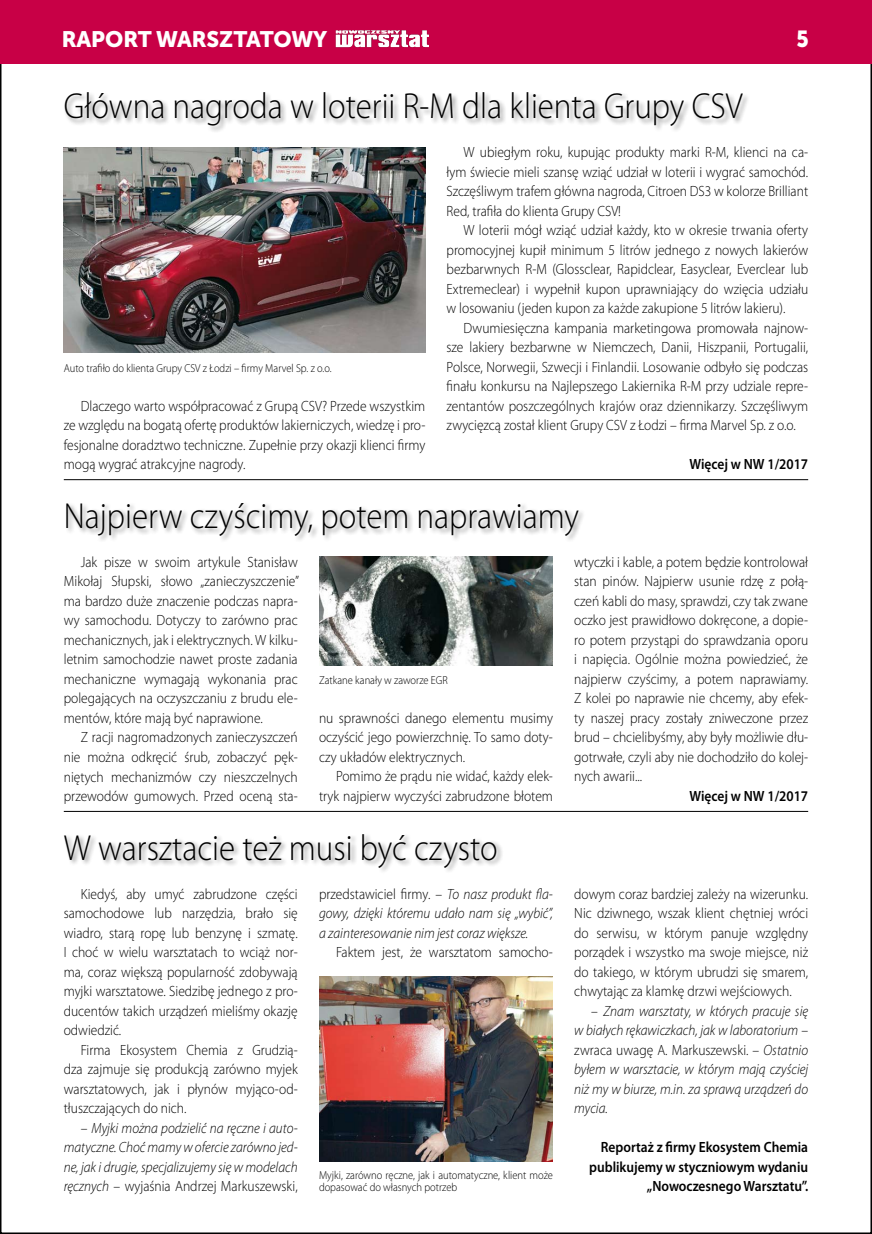
<style>
.page{position:relative;width:872px;height:1234px;background:#fff}
.page>*{position:absolute;margin:0;border:0;box-sizing:border-box;transform-origin:0 0}
.t1{font:300 36.3px "Myriad Pro";color:#000;scale:.91 1}
.t2{font:23.1px "Museo Sans Cyrl 900";color:#fff;scale:.91 1}
.t3{font:22.35px "Museo Sans Cyrl 900";letter-spacing:-.005em;color:#fff}
.t4{font:300 14.85px/19.5px "Myriad Pro";color:#000;text-align:justify;scale:.91 1}
.t5{font:italic 300 14.85px/19.5px "Myriad Pro";color:#000;text-align:justify;scale:.91 1}
.t6{font:600 14.85px/19.5px "Myriad Pro";color:#000;text-align:right;scale:.91 1}
.t7{font:300 11.55px/12px "Myriad Pro";color:#000;scale:.91 1}
.s1{font-style:normal}
</style>
<div class="page">
<div style="left:0;top:0;width:872px;height:64px;background:#c80046"></div>
<img style="left:335px;top:30px;width:94px;height:18px">
<div style="left:64px;top:91px;width:728px;height:56px;background:#000;opacity:.45"></div>
<div style="left:65px;top:501px;width:566px;height:56px;background:#000;opacity:.45"></div>
<div style="left:63px;top:832px;width:484px;height:56px;background:#000;opacity:.45"></div>
<img style="left:64px;top:147px;width:361px;height:206px">
<img style="left:319px;top:556px;width:234px;height:109px">
<img style="left:319px;top:976px;width:234px;height:184px">
<hr style="left:64px;top:810px;width:744px;height:1px;background:#000">
<hr style="left:64px;top:479px;width:744px;height:1px;background:#000">
<h3 class="t3" style="left:62px;top:26px;width:267px">RAPORT WARSZTATOWY</h3>
<h2 class="t2" style="left:796px;top:26px;width:15px">5</h2>
<h1 class="t1" style="left:64px;top:86px;width:747px">Główna nagroda w loterii R-M dla klienta Grupy CSV</h1>
<p class="t7" style="left:64px;top:362px;width:296px">Auto trafiło do klienta Grupy CSV z Łodzi – firmy Marvel Sp. z o.o.</p>
<p class="t4" style="left:64px;top:396px;width:399px;text-indent:17px">Dlaczego warto współpracować z Grupą CSV? Przede wszystkim ze względu na bogatą ofertę produktów lakierniczych, wiedzę i pro&shy;fesjonalne doradztwo techniczne. Zupełnie przy okazji klienci firmy mogą wygrać atrakcyjne nagrody.</p>
<p class="t4" style="left:446px;top:143px;width:399px;text-indent:17px">W ubiegłym roku, kupując produkty marki R-M, klienci na ca&shy;łym świecie mieli szansę wziąć udział w loterii i wygrać samochód.<br>Szczęśliwym trafem główna nagroda, Citroen DS3 w kolorze Brilliant Red, trafiła do klienta Grupy CSV!</p>
<p class="t4" style="left:446px;top:221px;width:399px;text-indent:17px">W loterii mógł wziąć udział każdy, kto w okresie trwania oferty promocyjnej kupił minimum 5 litrów jednego z nowych lakierów bezbarwnych R-M (Glossclear, Rapidclear, Easyclear, Everclear lub Extremeclear) i wypełnił kupon uprawniający do wzięcia udziału w losowaniu (jeden kupon za każde zakupione 5 litrów lakieru).</p>
<p class="t4" style="left:446px;top:318px;width:399px;text-indent:17px">Dwumiesięczna kampania marketingowa promowała najnow&shy;sze lakiery bezbarwne w Niemczech, Danii, Hiszpanii, Portugalii, Polsce, Norwegii, Szwecji i Finlandii. Losowanie odbyło się podczas finału konkursu na Najlepszego Lakiernika R-M przy udziale repre&shy;zentantów poszczególnych krajów oraz dziennikarzy. Szczęśliwym zwycięzcą został klient Grupy CSV z Łodzi – firma Marvel Sp. z o.o.</p>
<p class="t6" style="left:689px;top:454px;width:132px">Więcej w NW 1/2017</p>
<h1 class="t1" style="left:64px;top:495px;width:567px">Najpierw czyścimy, potem naprawiamy</h1>
<p class="t4" style="left:64px;top:552px;width:260px;text-indent:17px">Jak pisze w swoim artykule Stanisław Mikołaj Słupski, słowo „zanieczyszczenie” ma bardzo duże znaczenie podczas napra&shy;wy samochodu. Dotyczy to zarówno prac mechanicznych, jak i elektrycznych. W kilku&shy;letnim samochodzie nawet proste zadania mechaniczne wymagają wykonania prac polegających na oczyszczaniu z brudu ele&shy;mentów, które mają być naprawione.</p>
<p class="t4" style="left:64px;top:727px;width:259px;text-indent:17px">Z racji nagromadzonych zanieczyszczeń nie można odkręcić śrub, zobaczyć pęk&shy;niętych mechanizmów czy nieszczelnych przewodów gumowych. Przed oceną sta-</p>
<p class="t7" style="left:319px;top:674px;width:143px">Zatkane kanały w zaworze EGR</p>
<p class="t4" style="left:319px;top:708px;width:258px">nu sprawności danego elementu musimy oczyścić jego powierzchnię. To samo doty&shy;czy układów elektrycznych.</p>
<p class="t4" style="left:319px;top:766px;width:259px;text-align:right">Pomimo że prądu nie widać, każdy elek&shy;tryk najpierw wyczyści zabrudzone błotem</p>
<h1 class="t1" style="left:64px;top:827px;width:478px">W warsztacie też musi być czysto</h1>
<p class="t4" style="left:64px;top:884px;width:259px;text-indent:17px">Kiedyś, aby umyć zabrudzone części samochodowe lub narzędzia, brało się wiadro, starą ropę lub benzynę i szmatę.<br>I choć w wielu warsztatach to wciąż nor&shy;ma, coraz większą popularność zdobywają myjki warsztatowe. Siedzibę jednego z pro&shy;ducentów takich urządzeń mieliśmy okazję odwiedzić.</p>
<p class="t4" style="left:64px;top:1040px;width:258px;text-indent:17px">Firma Ekosystem Chemia z Grudzią&shy;dza zajmuje się produkcją zarówno myjek warsztatowych, jak i płynów myjąco-od&shy;tłuszczających do nich.</p>
<p class="t5" style="left:64px;top:1118px;width:259px;text-indent:17px"><span class="s1">–</span> Myjki można podzielić na ręczne i auto&shy;matyczne. Choć mamy w ofercie zarówno jed&shy;ne, jak i drugie, specjalizujemy się w modelach ręcznych <span class="s1">– wyjaśnia Andrzej Markuszewski,</span></p>
<p class="t5" style="left:319px;top:884px;width:258px"><span class="s1">przedstawiciel firmy. –</span> To nasz produkt fla&shy;gowy, dzięki któremu udało nam się „wybić”, a zainteresowanie nim jest coraz większe.</p>
<p class="t4" style="left:336px;top:942px;width:240px">Faktem jest, że warsztatom samocho-</p>
<p class="t7" style="left:319px;top:1169px;width:258px">Myjki, zarówno ręczne, jak i automatyczne, klient może dopasować do własnych potrzeb</p>
<p class="t4" style="left:574px;top:552px;width:259px">wtyczki i kable, a potem będzie kontrolował stan pinów. Najpierw usunie rdzę z połą&shy;czeń kabli do masy, sprawdzi, czy tak zwane oczko jest prawidłowo dokręcone, a dopie&shy;ro potem przystąpi do sprawdzania oporu i napięcia. Ogólnie można powiedzieć, że najpierw czyścimy, a potem naprawiamy.<br>Z kolei po naprawie nie chcemy, aby efek&shy;ty naszej pracy zostały zniweczone przez brud – chcielibyśmy, aby były możliwie dłu&shy;gotrwałe, czyli aby nie dochodziło do kolej&shy;nych awarii...</p>
<p class="t6" style="left:689px;top:785px;width:132px">Więcej w NW 1/2017</p>
<p class="t4" style="left:574px;top:884px;width:259px">dowym coraz bardziej zależy na wizerunku.<br>Nic dziwnego, wszak klient chętniej wróci do serwisu, w którym panuje względny porządek i wszystko ma swoje miejsce, niż do takiego, w którym ubrudzi się smarem, chwytając za klamkę drzwi wejściowych.</p>
<p class="t5" style="left:574px;top:1001px;width:259px;text-indent:17px"><span class="s1">–</span> Znam warsztaty, w których pracuje się w białych rękawiczkach, jak w laboratorium <span class="s1">– zwraca uwagę A. Markuszewski. –</span> Ostatnio byłem w warsztacie, w którym mają czyściej niż my w biurze, m.in. za sprawą urządzeń do mycia.</p>
<p class="t6" style="left:589px;top:1136px;width:242px">Reportaż z firmy Ekosystem Chemia publikujemy w styczniowym wydaniu „Nowoczesnego Warsztatu”.</p>
</div>
